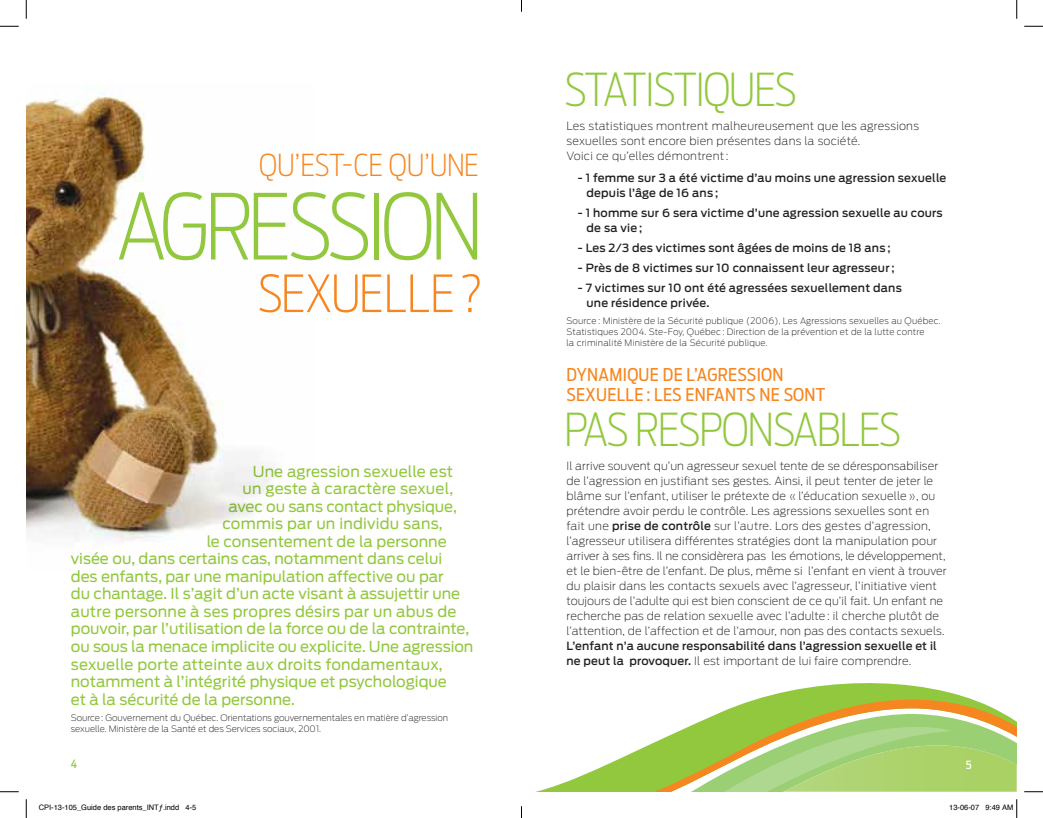
<style>
.page{position:relative;width:1043px;height:818px;background:#fff}
.page>*{position:absolute;margin:0;border:0;box-sizing:border-box;transform-origin:0 0}
.t1{font:200 90px "Antenna Cond";letter-spacing:-.05em;color:#92c83e}
.t2{font:200 50.75px "Antenna Cond";letter-spacing:-.01em;color:#f6861f}
.t3{font:200 45px "Antenna Cond";letter-spacing:-.03em;color:#92c83e}
.t4{font:200 30px "Antenna Cond";letter-spacing:-.02em;color:#f6861f}
.t5{font:17.5px/20px "Antenna Cond";letter-spacing:.02em;color:#f6861f}
.t6{font:15px "Antenna";color:#92c83e}
.t7{font:200 11.25px/15px "Antenna";letter-spacing:.01em;color:#231f20}
.t8{font:500 11.25px/15px "Antenna";letter-spacing:.02em;color:#231f20}
.t9{font:500 11.25px "Antenna Cond";color:#92c83e}
.t10{font:500 11.25px "Antenna Cond";color:#fff}
.t11{font:200 8.75px/11.2px "Antenna";letter-spacing:.02em;color:#231f20}
.t12{font:200 8.75px/11.2px "Antenna";color:#231f20}
.t13{font:7.5px "Helvetica";color:#000}
.s1{font-weight:500}
.s2{font-weight:200}
</style>
<div class="page">
<img style="left:26px;top:85px;width:251px;height:457px">
<svg style="left:813px;top:683px;width:108px;height:4px"></svg>
<svg style="left:719px;top:687px;width:283px;height:26px;fill:#92c83e"></svg>
<svg style="left:539px;top:713px;width:477px;height:78px"></svg>
<svg style="left:560px;top:726px;width:456px;height:65px"></svg>
<svg style="left:0;top:25px;width:19px;height:2px"></svg>
<svg style="left:1024px;top:25px;width:18px;height:2px"></svg>
<svg style="left:0;top:791px;width:19px;height:1px"></svg>
<svg style="left:1024px;top:791px;width:18px;height:1px"></svg>
<svg style="left:25px;top:0;width:2px;height:19px"></svg>
<svg style="left:25px;top:799px;width:2px;height:19px"></svg>
<svg style="left:1016px;top:0;width:1px;height:19px"></svg>
<svg style="left:1016px;top:799px;width:1px;height:19px"></svg>
<svg style="left:521px;top:806px;width:1px;height:12px"></svg>
<h3 class="t4" style="left:259px;top:147px;width:221px">QU’EST-CE QU’UNE</h3>
<h1 class="t1" style="left:116px;top:173px;width:368px">AGRESSION</h1>
<h2 class="t2" style="left:257px;top:263px;width:227px">SEXUELLE?</h2>
<h3 class="t6" style="left:253px;top:462px;width:202px">Une agression sexuelle est</h3>
<h3 class="t6" style="left:243px;top:480px;width:212px">un geste à caractère sexuel,</h3>
<h3 class="t6" style="left:228px;top:497px;width:230px">avec ou sans contact physique,</h3>
<h3 class="t6" style="left:222px;top:515px;width:222px">commis par un individu sans,</h3>
<h3 class="t6" style="left:207px;top:532px;width:241px">le consentement de la personne</h3>
<h3 class="t6" style="left:71px;top:550px;width:373px">visée ou, dans certains cas, notamment dans celui</h3>
<h3 class="t6" style="left:71px;top:567px;width:374px">des enfants, par une manipulation affective ou par</h3>
<h3 class="t6" style="left:71px;top:585px;width:391px">du chantage. Il s’agit d’un acte visant à assujettir une</h3>
<h3 class="t6" style="left:71px;top:602px;width:387px">autre personne à ses propres désirs par un abus de</h3>
<h3 class="t6" style="left:71px;top:620px;width:400px">pouvoir, par l’utilisation de la force ou de la contrainte,</h3>
<h3 class="t6" style="left:71px;top:637px;width:404px">ou sous la menace implicite ou explicite. Une agression</h3>
<h3 class="t6" style="left:71px;top:655px;width:373px">sexuelle porte atteinte aux droits fondamentaux,</h3>
<h3 class="t6" style="left:71px;top:672px;width:377px">notamment à l’intégrité physique et psychologique</h3>
<h3 class="t6" style="left:71px;top:690px;width:225px">et à la sécurité de la personne.</h3>
<p class="t12" style="left:71px;top:712px;width:379px">Source: Gouvernement du Québec. Orientations gouvernementales en matière d’agression sexuelle. Ministère de la Santé et des Services sociaux, 2001.</p>
<h3 class="t3" style="left:564px;top:63px;width:18px">STATISTI</h3>
<h3 class="t3" style="left:703px;top:63px;width:48px">QUES</h3>
<p class="t7" style="left:566px;top:118px;width:354px">Les statistiques montrent malheureusement que les agressions sexuelles sont encore bien présentes dans la société.<br>Voici ce qu’elles démontrent:</p>
<p class="t8" style="left:586px;top:171px;width:361px;text-indent:-9px">- 1 femme sur 3 a été victime d’au moins une agression sexuelle depuis l’âge de 16 ans ;</p>
<p class="t8" style="left:586px;top:206px;width:358px;text-indent:-9px">- 1 homme sur 6 sera victime d’une agression sexuelle au cours de sa vie ;</p>
<p class="t8" style="left:578px;top:241px;width:314px">- Les 2/3 des victimes sont âgées de moins de 18 ans ;</p>
<p class="t8" style="left:578px;top:261px;width:318px">- Près de 8 victimes sur 10 connaissent leur agresseur;</p>
<p class="t8" style="left:586px;top:281px;width:317px;text-indent:-9px">- 7 victimes sur 10 ont été agressées sexuellement dans une résidence privée.</p>
<p class="t11" style="left:566px;top:315px;width:376px">Source : Ministère de la Sécurité publique (2006), Les Agressions sexuelles au Québec.<br>Statistiques 2004. Ste-Foy, Québec : Direction de la prévention et de la lutte contre<br>la criminalité Ministère de la Sécurité publique.</p>
<h3 class="t5" style="left:566px;top:365px;width:260px">DYNAMIQUE DE L’AGRESSION<br>SEXUELLE : LES ENFANTS NE SONT</h3>
<h3 class="t3" style="left:564px;top:402px;width:335px">PAS RESPONSABLES</h3>
<p class="t7" style="left:566px;top:458px;width:382px">Il arrive souvent qu’un agresseur sexuel tente de se déresponsabiliser de l’agression en justifiant ses gestes. Ainsi, il peut tenter de jeter le blâme sur l’enfant, utiliser le prétexte de «l’éducation sexuelle», ou prétendre avoir perdu le contrôle. Les agressions sexuelles sont en fait une <span class="s1">prise de contrôle</span> sur l’autre. Lors des gestes d’agression, l’agresseur utilisera différentes stratégies dont la manipulation pour arriver à ses fins. Il ne considèrera pas les émotions, le développement, et le bien-être de l’enfant. De plus, même si l’enfant en vient à trouver du plaisir dans les contacts sexuels avec l’agresseur, l’initiative vient toujours de l’adulte qui est bien conscient de ce qu’il fait. Un enfant ne recherche pas de relation sexuelle avec l’adulte : il cherche plutôt de l’attention, de l’affection et de l’amour, non pas des contacts sexuels.</p>
<p class="t8" style="left:566px;top:638px;width:372px">L’enfant n’a aucune responsabilité dans l’agression sexuelle et il ne peut la provoquer. <span class="s2">Il est important de lui faire comprendre.</span></p>
<p class="t9" style="left:71px;top:757px;width:8px">4</p>
<p class="t10" style="left:965px;top:757px;width:7px">5</p>
<p class="t13" style="left:39px;top:802px;width:159px">CPI-13-105_Guide des parents_INTƒ.indd 4-5</p>
<p class="t13" style="left:949px;top:802px;width:66px">13-06-07 9:49 AM</p>
</div>
